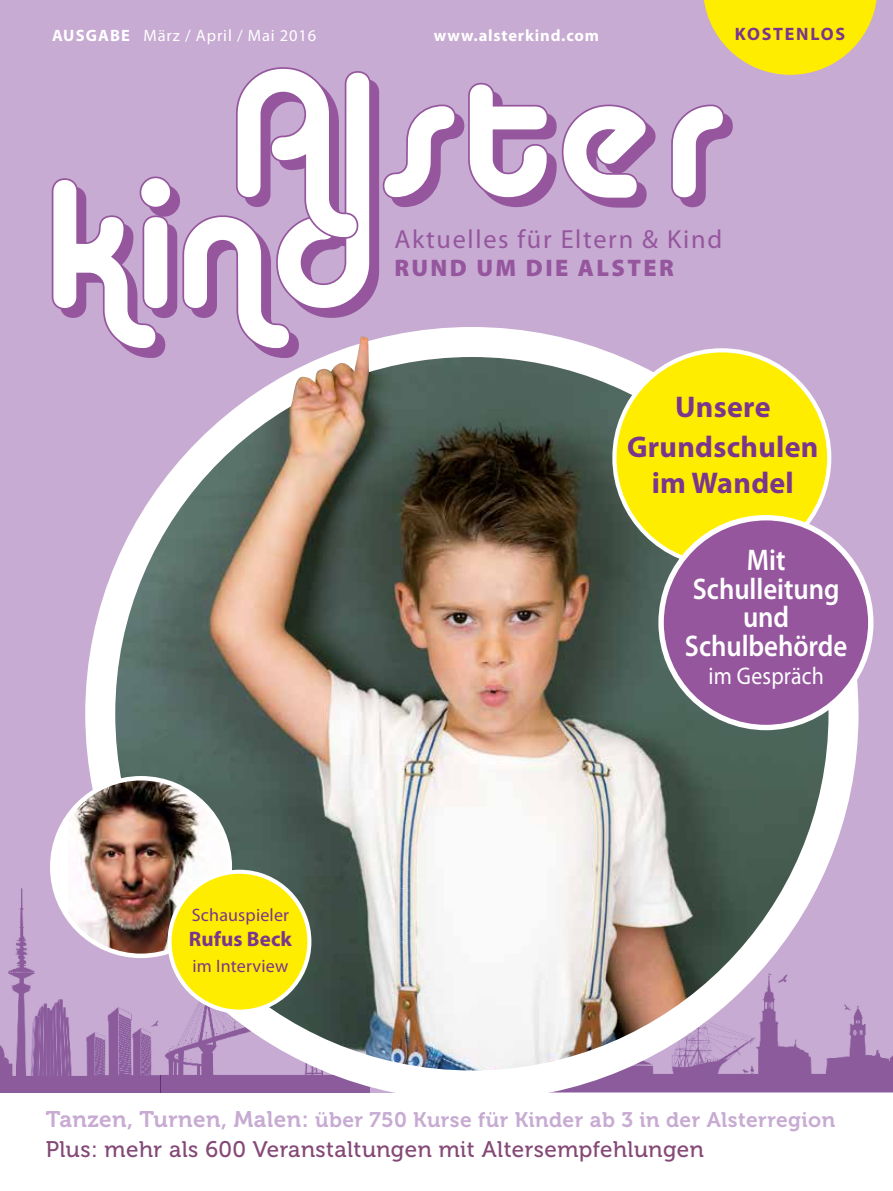
<style>
.page{position:relative;width:893px;height:1191px;background:#c7abd2}
.page>*{position:absolute;margin:0;border:0;box-sizing:border-box;transform-origin:0 0}
.t1{font:600 30px/28.5px "Myriad Pro";color:#fff;text-align:center;scale:.9 1}
.t2{font:700 30px/39.6px "Myriad Pro";letter-spacing:.01em;color:#7a368c;text-align:center}
.t3{font:26.25px "Myriad Pro";letter-spacing:.065em;color:#95569e}
.t4{font:24.15px "Myriad Pro";letter-spacing:.01em;color:#fff;scale:.9 1}
.t5{font:900 24px "Myriad Pro";letter-spacing:.1em;color:#95569e}
.t6{font:22.5px "Museo 500";letter-spacing:.02em;color:#844976}
.t7{font:21px "Museo 700";letter-spacing:.02em;color:#c7abd2}
.t8{font:700 21px "Myriad Pro";letter-spacing:.005em;color:#7a368c}
.t9{font:18px "Myriad Pro";letter-spacing:.01em;color:#7a368c}
.t10{font:700 18px "Myriad Pro";letter-spacing:.1em;color:#7a368c}
.t11{font:16.5px "Myriad Pro";letter-spacing:.05em;color:#fff}
.t12{font:700 16.5px "Myriad Pro";letter-spacing:.05em;color:#fff}
.s1{font-weight:700}
.s2{font-size:22.5px}
</style>
<div class="page">
<img style="left:0;top:888px;width:369px;height:205px">
<img style="left:557px;top:886px;width:336px;height:205px">
<img style="left:100px;top:342px;width:743px;height:743px;border-radius:372px">
<div style="left:85px;top:327px;width:773px;height:773px;border:30px solid #fff;border-radius:50%"></div>
<svg style="left:704px;top:0;width:173px;height:75px"></svg>
<div style="left:614px;top:350px;width:215px;height:215px;background:#ffed00;border-radius:50%"></div>
<img style="left:240px;top:359px;width:131px;height:201px">
<div style="left:661px;top:518px;width:210px;height:209px;background:#95569e;border-radius:50%"></div>
<div style="left:658px;top:515px;width:215px;height:215px;border:5px solid #fff;border-radius:50%"></div>
<div style="left:52px;top:778px;width:178px;height:177px;background:#fff;border-radius:50%"></div>
<img style="left:68px;top:778px;width:162px;height:177px">
<div style="left:50px;top:776px;width:182px;height:182px;border:4px solid #fff;border-radius:50%"></div>
<div style="left:170px;top:871px;width:139px;height:140px;background:#ffed00;border-radius:50%"></div>
<div style="left:168px;top:869px;width:143px;height:144px;border:4px solid #fff;border-radius:50%"></div>
<svg style="left:671px;top:104px;width:62px;height:104px"></svg>
<svg style="left:51px;top:67px;width:605px;height:292px"></svg>
<div style="left:0;top:1093px;width:893px;height:98px;background:#fff"></div>
<p class="t11" style="left:52px;top:25px;width:266px"><span class="s1">AUSGABE</span> März / April / Mai 2016</p>
<p class="t12" style="left:434px;top:24px;width:167px">www.alsterkind.com</p>
<p class="t10" style="left:735px;top:22px;width:112px">KOSTENLOS</p>
<p class="t3" style="left:394px;top:223px;width:329px">Aktuelles für Eltern &amp; Kind</p>
<p class="t5" style="left:394px;top:255px;width:281px">RUND UM DIE ALSTER</p>
<h1 class="t2" style="left:627px;top:386px;width:193px">Unsere<br>Grundschulen</h1>
<h1 class="t2" style="left:652px;top:462px;width:144px">im Wandel</h1>
<p class="t9" style="left:192px;top:903px;width:99px">Schauspieler</p>
<p class="t8" style="left:189px;top:925px;width:105px">Rufus Beck</p>
<p class="t9" style="left:193px;top:954px;width:97px">im Interview</p>
<h1 class="t1" style="left:685px;top:545px;width:182px">Mit<br>Schulleitung und<br>Schulbehörde</h1>
<p class="t4" style="left:708px;top:661px;width:130px">im Gespräch</p>
<p class="t7" style="left:46px;top:1108px;width:791px"><span class="s2">Tanzen, Turnen, Malen:</span> über 750 Kurse für Kinder ab 3 in der Alsterregion</p>
<p class="t6" style="left:46px;top:1137px;width:660px">Plus: mehr als 600 Veranstaltungen mit Altersempfehlungen</p>
</div>
